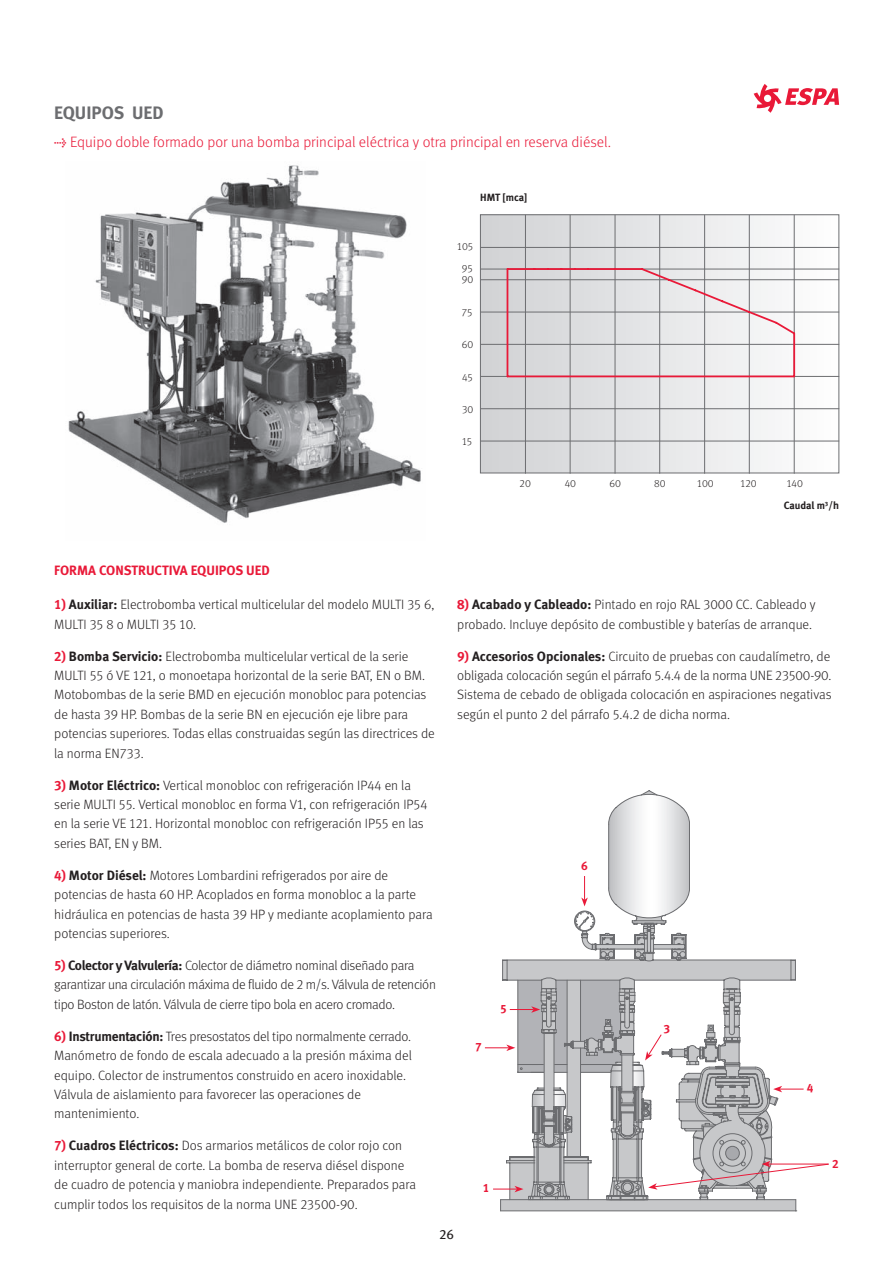
<style>
.page{position:relative;width:895px;height:1262px;background:#fff}
.page>*{position:absolute;margin:0;border:0;box-sizing:border-box;transform-origin:0 0}
.t1{font:18px "Meta Bold LF";color:#6c6d70}
.t2{font:15px "Meta Light LF";color:#e91938}
.t3{font:13.5px/19.4px "Meta Light LF";color:#231f20}
.t4{font:13.5px/19.4px "Meta Light LF";letter-spacing:-.02em;color:#231f20}
.t5{font:13.5px "Meta Bold LF";color:#e91938}
.t6{font:13.5px "Meta Book LF";color:#231f20}
.t7{font:12px "Meta Bold LF";color:#e91938}
.t8{font:10.5px "Meta Light LF";color:#231f20}
.t9{font:10.5px "Meta Bold LF";letter-spacing:-.005em;color:#231f20}
.s1{font-family:"Meta Book Expert"}
.s2{font-family:"Meta Bold LF";color:#e91938}
.s3{font-family:"Meta Bold LF"}
</style>
<div class="page">
<svg style="left:754px;top:84px;width:85px;height:29px"></svg>
<div style="left:764px;top:95px;width:7px;height:7px;background:#fff;border-radius:50%"></div>
<svg style="left:482px;top:216px;width:355px;height:255px"></svg>
<div style="left:480px;top:214px;width:359px;height:259px;border:1px solid #6c6d70"></div>
<hr style="left:525px;top:215px;width:1px;height:258px;background:#6c6d70">
<hr style="left:570px;top:215px;width:1px;height:258px;background:#6c6d70">
<hr style="left:615px;top:215px;width:1px;height:258px;background:#6c6d70">
<hr style="left:659px;top:215px;width:1px;height:258px;background:#6c6d70">
<hr style="left:704px;top:215px;width:1px;height:258px;background:#6c6d70">
<hr style="left:749px;top:215px;width:1px;height:258px;background:#6c6d70">
<hr style="left:794px;top:215px;width:1px;height:258px;background:#6c6d70">
<hr style="left:481px;top:441px;width:358px;height:1px;background:#6c6d70">
<hr style="left:481px;top:408px;width:358px;height:1px;background:#6c6d70">
<hr style="left:481px;top:376px;width:358px;height:1px;background:#6c6d70">
<hr style="left:481px;top:344px;width:358px;height:1px;background:#6c6d70">
<hr style="left:481px;top:312px;width:358px;height:1px;background:#6c6d70">
<hr style="left:481px;top:279px;width:358px;height:1px;background:#6c6d70">
<hr style="left:481px;top:269px;width:358px;height:1px;background:#6c6d70">
<hr style="left:481px;top:247px;width:358px;height:1px;background:#6c6d70">
<svg style="left:506px;top:267px;width:291px;height:111px"></svg>
<svg style="left:502px;top:1199px;width:294px;height:12px;background:#b9babc"></svg>
<svg style="left:485px;top:790px;width:344px;height:409px"></svg>
<img style="left:68px;top:165px;width:353px;height:358px">
<h1 class="t1" style="left:54px;top:102px;width:111px">EQUIPOS UED</h1>
<p class="t2" style="left:54px;top:134px;width:558px"><span class="s1">t</span> Equipo doble formado por una bomba principal eléctrica y otra principal en reserva diésel.</p>
<p class="t5" style="left:54px;top:562px;width:217px">FORMA CONSTRUCTIVA EQUIPOS UED</p>
<p class="t3" style="left:54px;top:594px;width:382px"><span class="s2">1)</span> <span class="s3">Auxiliar:</span> Electrobomba vertical multicelular del modelo MULTI 35 6,<br>MULTI 35 8 o MULTI 35 10.</p>
<p class="t3" style="left:54px;top:646px;width:382px"><span class="s2">2)</span> <span class="s3">Bomba Servicio:</span> Electrobomba multicelular vertical de la serie MULTI 55 ó VE 121, o monoetapa horizontal de la serie BAT, EN o BM.<br>Motobombas de la serie BMD en ejecución monobloc para potencias de hasta 39 HP. Bombas de la serie BN en ejecución eje libre para potencias superiores. Todas ellas construaidas según las directrices de la norma EN733.</p>
<p class="t3" style="left:54px;top:775px;width:375px"><span class="s2">3)</span> <span class="s3">Motor Eléctrico:</span> Vertical monobloc con refrigeración IP44 en la serie MULTI 55. Vertical monobloc en forma V1, con refrigeración IP54 en la serie VE 121. Horizontal monobloc con refrigeración IP55 en las series BAT, EN y BM.</p>
<p class="t3" style="left:54px;top:865px;width:380px"><span class="s2">4)</span> <span class="s3">Motor Diésel:</span> Motores Lombardini refrigerados por aire de potencias de hasta 60 HP. Acoplados en forma monobloc a la parte hidráulica en potencias de hasta 39 HP y mediante acoplamiento para potencias superiores.</p>
<p class="t4" style="left:54px;top:955px;width:383px"><span class="s2">5)</span> <span class="s3">Colector y Valvulería:</span> Colector de diámetro nominal diseñado para garantizar una circulación máxima de fluido de 2 m/s. Válvula de retención tipo Boston de latón. Válvula de cierre tipo bola en acero cromado.</p>
<p class="t3" style="left:54px;top:1026px;width:359px"><span class="s2">6)</span> <span class="s3">Instrumentación:</span> Tres presostatos del tipo normalmente cerrado.<br>Manómetro de fondo de escala adecuado a la presión máxima del equipo. Colector de instrumentos construido en acero inoxidable.<br>Válvula de aislamiento para favorecer las operaciones de mantenimiento.</p>
<p class="t3" style="left:54px;top:1135px;width:363px"><span class="s2">7)</span> <span class="s3">Cuadros Eléctricos:</span> Dos armarios metálicos de color rojo con interruptor general de corte. La bomba de reserva diésel dispone de cuadro de potencia y maniobra independiente. Preparados para cumplir todos los requisitos de la norma UNE 23500-90.</p>
<p class="t9" style="left:480px;top:191px;width:49px">HMT [mca]</p>
<p class="t8" style="left:457px;top:240px;width:18px">105</p>
<p class="t8" style="left:462px;top:263px;width:12px">95</p>
<p class="t8" style="left:462px;top:274px;width:13px">90</p>
<p class="t8" style="left:462px;top:307px;width:12px">75</p>
<p class="t8" style="left:462px;top:338px;width:13px">60</p>
<p class="t8" style="left:462px;top:372px;width:12px">45</p>
<p class="t8" style="left:462px;top:403px;width:13px">30</p>
<p class="t8" style="left:462px;top:436px;width:12px">15</p>
<p class="t8" style="left:520px;top:477px;width:13px">20</p>
<p class="t8" style="left:565px;top:477px;width:13px">40</p>
<p class="t8" style="left:610px;top:477px;width:13px">60</p>
<p class="t8" style="left:654px;top:477px;width:13px">80</p>
<p class="t8" style="left:697px;top:477px;width:18px">100</p>
<p class="t8" style="left:740px;top:477px;width:18px">120</p>
<p class="t8" style="left:787px;top:477px;width:18px">140</p>
<p class="t9" style="left:784px;top:498px;width:57px">Caudal m<sup>3</sup>/h</p>
<p class="t3" style="left:457px;top:594px;width:360px"><span class="s2">8)</span> <span class="s3">Acabado y Cableado:</span> Pintado en rojo RAL 3000 CC. Cableado y probado. Incluye depósito de combustible y baterías de arranque.</p>
<p class="t3" style="left:457px;top:646px;width:376px;text-align:justify"><span class="s2">9)</span> <span class="s3">Accesorios Opcionales:</span> Circuito de pruebas con caudalímetro, de obligada colocación según el párrafo 5.4.4 de la norma UNE 23500-90.<br>Sistema de cebado de obligada colocación en aspiraciones negativas según el punto 2 del párrafo 5.4.2 de dicha norma.</p>
<p class="t7" style="left:475px;top:1039px;width:8px">7</p>
<p class="t7" style="left:500px;top:1000px;width:8px">5</p>
<p class="t7" style="left:483px;top:1180px;width:8px">1</p>
<p class="t7" style="left:581px;top:858px;width:8px">6</p>
<p class="t7" style="left:663px;top:1021px;width:8px">3</p>
<p class="t7" style="left:807px;top:1080px;width:8px">4</p>
<p class="t7" style="left:832px;top:1156px;width:8px">2</p>
<p class="t6" style="left:439px;top:1225px;width:17px">26</p>
</div>
